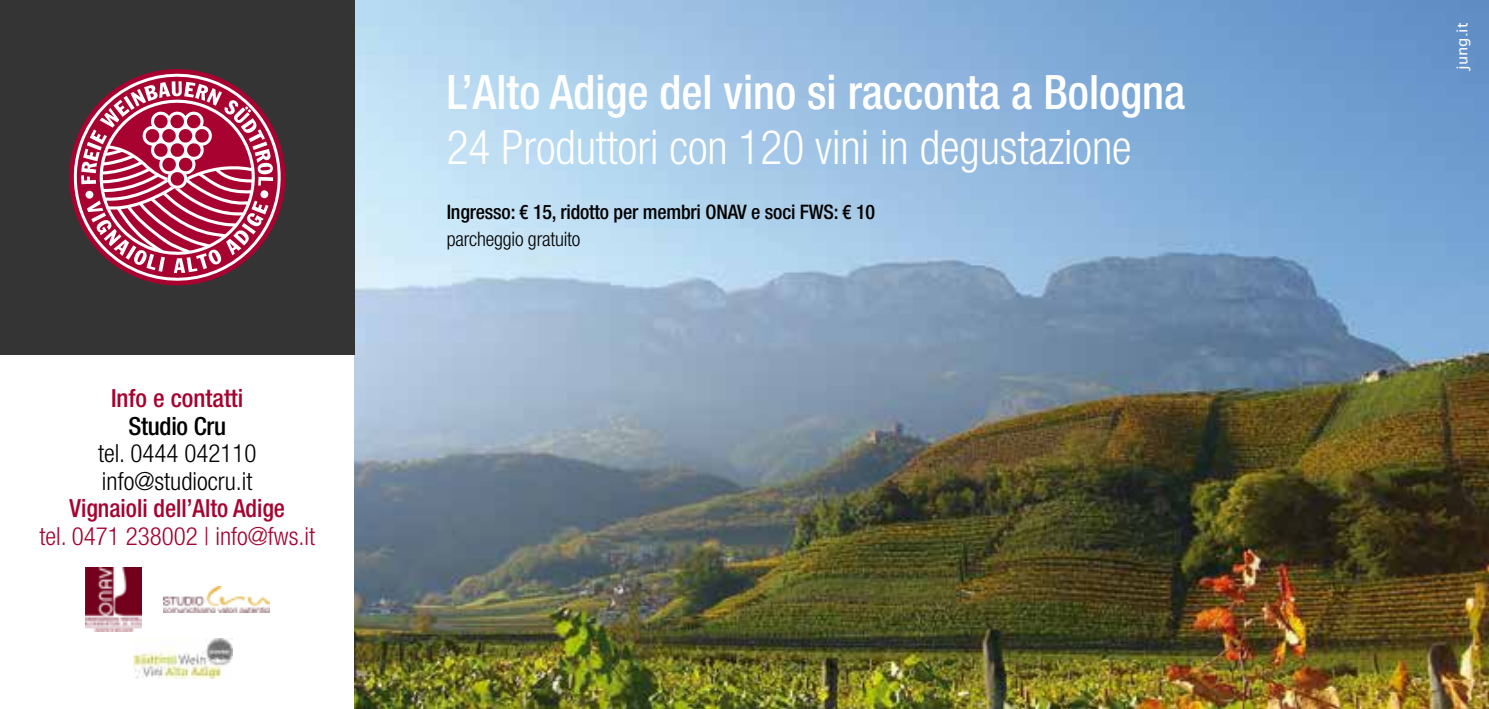
<style>
.page{position:relative;width:1489px;height:709px;background:#fff}
.page>*{position:absolute;margin:0;border:0;box-sizing:border-box;transform-origin:0 0}
.t1{font:500 condensed 47.5px "Helvetica Neue";color:#fff;scale:.96 1}
.t2{font:300 condensed 47.5px "Helvetica Neue";color:#fff;scale:.96 1}
.t3{font:300 condensed 25px/27.5px "Helvetica Neue";color:#000}
.t4{font:300 condensed 25px "Helvetica Neue";color:#a70230}
.t5{font:500 condensed 25px "Helvetica Neue";color:#a70230;scale:.96 1}
.t6{font:500 condensed 25px "Helvetica Neue";color:#a70230}
.t7{font:500 condensed 25px "Helvetica Neue";letter-spacing:-.01em;color:#000}
.t8{font:500 condensed 20px "Helvetica Neue";letter-spacing:-.01em;color:#000}
.t9{font:300 condensed 20px "Helvetica Neue";letter-spacing:-.01em;color:#000}
.t10{font:15px "Lucida Sans";color:#fff}
</style>
<div class="page">
<img style="left:354px;top:0;width:1134px;height:709px">
<div style="left:0;top:0;width:354px;height:354px;background:#343434"></div>
<svg style="left:69px;top:70px;width:217px;height:214px"></svg>
<svg style="left:81px;top:81px;width:192px;height:192px;background:#b7536f"></svg>
<img style="left:134px;top:638px;width:98px;height:40px">
<img style="left:85px;top:567px;width:56px;height:64px">
<img style="left:163px;top:586px;width:106px;height:27px">
<p class="t6" style="left:111px;top:383px;width:134px">Info e contatti</p>
<p class="t7" style="left:128px;top:411px;width:99px">Studio Cru</p>
<p class="t3" style="left:98px;top:439px;width:160px">tel. 0444 042110 info@studiocru.it</p>
<p class="t5" style="left:69px;top:493px;width:226px">Vignaioli dell’Alto Adige</p>
<p class="t4" style="left:39px;top:522px;width:277px">tel. 0471 238002 | info@fws.it</p>
<h1 class="t1" style="left:446px;top:64px;width:770px">L’Alto Adige del vino si racconta a Bologna</h1>
<h1 class="t2" style="left:446px;top:120px;width:715px">24 Produttori con 120 vini in degustazione</h1>
<p class="t8" style="left:446px;top:200px;width:430px">Ingresso: € 15, ridotto per membri ONAV e soci FWS: € 10</p>
<p class="t9" style="left:446px;top:228px;width:135px">parcheggio gratuito</p>
<p class="t10" style="left:1453px;top:70px;width:49px;rotate:-90deg">jung.it</p>
</div>
